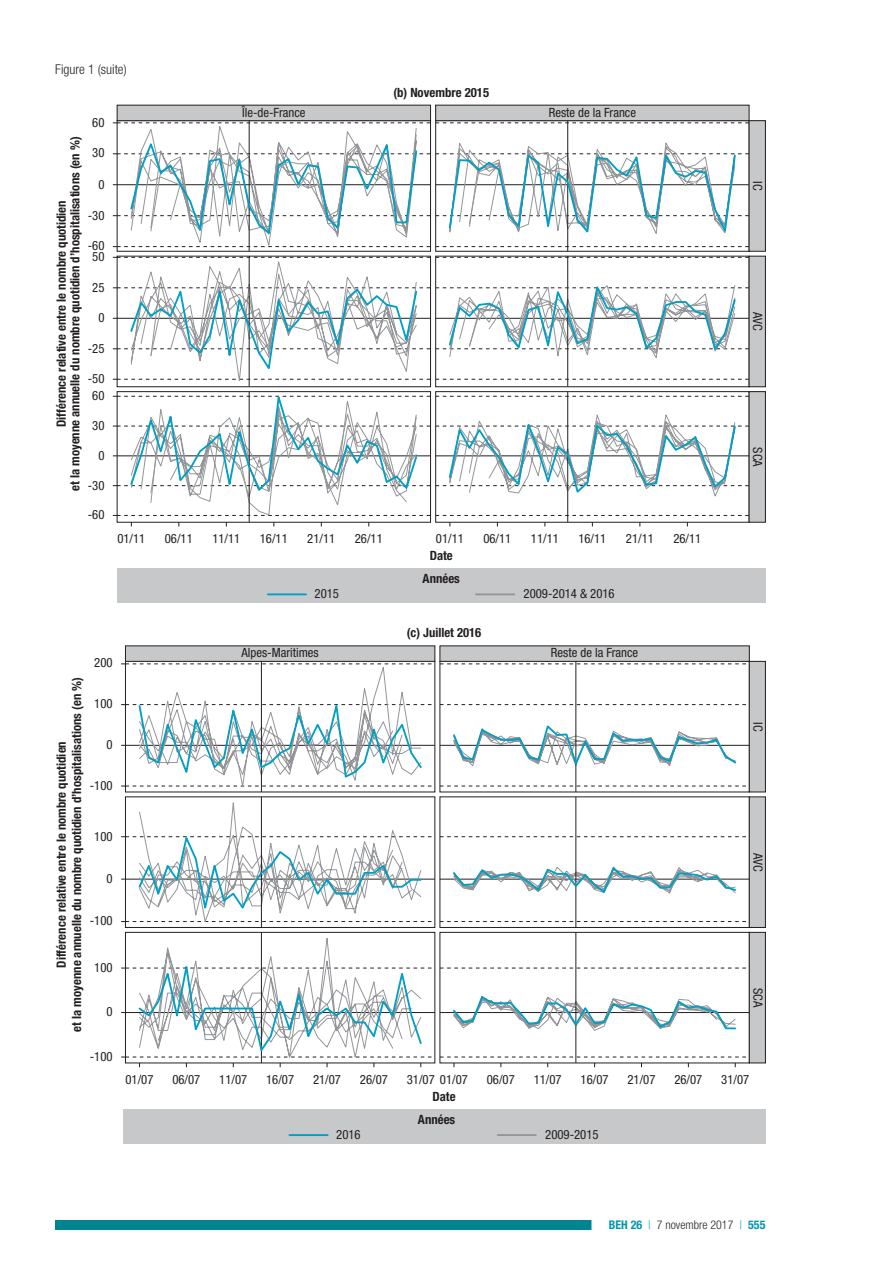
<style>
.page{position:relative;width:893px;height:1263px;background:#fff}
.page>*{position:absolute;margin:0;border:0;box-sizing:border-box;transform-origin:0 0}
.t1{font:300 condensed 13.5px "Helvetica Neue LT Std";color:#282523}
.t2{font:condensed 12.75px "Helvetica Neue LT Std";color:#231f20}
.t3{font:700 condensed 12.75px/13.5px "Helvetica Neue LT Std";color:#231f20;text-align:center}
.t4{font:300 condensed 12px "Helvetica Neue LT Std";color:#282523}
.s1{font-weight:700;color:#0098af}
.s2{color:#0098af}
</style>
<div class="page">
<div style="left:55px;top:1220px;width:596px;height:10px;background:#008491"></div>
<div style="left:591px;top:1219px;width:192px;height:12px;background:#fff"></div>
<div style="left:117px;top:569px;width:648px;height:34px;background:#c7c8ca"></div>
<div style="left:435px;top:120px;width:314px;height:132px;border:1px solid #231f20"></div>
<div style="left:435px;top:256px;width:314px;height:131px;border:1px solid #231f20"></div>
<div style="left:436px;top:105px;width:313px;height:16px;background:#c7c8ca"></div>
<div style="left:435px;top:105px;width:314px;height:16px;border:1px solid #231f20"></div>
<div style="left:749px;top:121px;width:16px;height:130px;background:#c7c8ca"></div>
<div style="left:749px;top:120px;width:17px;height:132px;border:1px solid #231f20"></div>
<div style="left:749px;top:256px;width:16px;height:131px;background:#c7c8ca"></div>
<div style="left:749px;top:256px;width:17px;height:131px;border:1px solid #231f20"></div>
<div style="left:117px;top:120px;width:314px;height:132px;border:1px solid #231f20"></div>
<div style="left:117px;top:105px;width:314px;height:16px;background:#c7c8ca"></div>
<div style="left:117px;top:105px;width:314px;height:16px;border:1px solid #231f20"></div>
<div style="left:435px;top:391px;width:314px;height:132px;border:1px solid #231f20"></div>
<div style="left:749px;top:392px;width:16px;height:130px;background:#c7c8ca"></div>
<div style="left:749px;top:391px;width:17px;height:131px;border:1px solid #231f20"></div>
<hr style="left:268px;top:593px;width:38px;height:2px;background:#009fc3">
<hr style="left:476px;top:593px;width:38px;height:2px;background:#939598">
<hr style="left:249px;top:121px;width:1px;height:130px;background:#231f20">
<hr style="left:249px;top:256px;width:1px;height:131px;background:#231f20">
<hr style="left:249px;top:391px;width:1px;height:131px;background:#231f20">
<svg style="left:436px;top:123px;width:313px;height:1px"></svg>
<svg style="left:436px;top:246px;width:313px;height:1px"></svg>
<hr style="left:567px;top:121px;width:1px;height:130px;background:#231f20">
<svg style="left:436px;top:257px;width:313px;height:1px"></svg>
<svg style="left:436px;top:379px;width:313px;height:1px"></svg>
<hr style="left:567px;top:256px;width:1px;height:131px;background:#231f20">
<svg style="left:436px;top:396px;width:313px;height:1px"></svg>
<svg style="left:436px;top:515px;width:313px;height:1px"></svg>
<hr style="left:567px;top:391px;width:1px;height:131px;background:#231f20">
<svg style="left:113px;top:123px;width:317px;height:126px"></svg>
<svg style="left:113px;top:257px;width:317px;height:259px"></svg>
<svg style="left:436px;top:141px;width:313px;height:96px"></svg>
<svg style="left:436px;top:282px;width:313px;height:79px"></svg>
<svg style="left:436px;top:412px;width:313px;height:86px"></svg>
<div style="left:123px;top:1109px;width:642px;height:34px;background:#c7c8ca"></div>
<div style="left:440px;top:646px;width:309px;height:15px;background:#c7c8ca"></div>
<div style="left:440px;top:646px;width:310px;height:16px;border:1px solid #231f20"></div>
<div style="left:749px;top:661px;width:16px;height:131px;background:#c7c8ca"></div>
<div style="left:749px;top:661px;width:17px;height:131px;border:1px solid #231f20"></div>
<div style="left:749px;top:797px;width:16px;height:130px;background:#c7c8ca"></div>
<div style="left:749px;top:796px;width:17px;height:132px;border:1px solid #231f20"></div>
<div style="left:125px;top:646px;width:310px;height:15px;background:#c7c8ca"></div>
<div style="left:125px;top:646px;width:310px;height:16px;border:1px solid #231f20"></div>
<div style="left:749px;top:932px;width:16px;height:131px;background:#c7c8ca"></div>
<div style="left:749px;top:932px;width:17px;height:131px;border:1px solid #231f20"></div>
<hr style="left:289px;top:1134px;width:39px;height:2px;background:#009fc3">
<hr style="left:498px;top:1134px;width:38px;height:2px;background:#939598">
<hr style="left:261px;top:661px;width:1px;height:131px;background:#231f20">
<hr style="left:261px;top:797px;width:1px;height:130px;background:#231f20">
<hr style="left:575px;top:661px;width:1px;height:131px;background:#231f20">
<hr style="left:575px;top:797px;width:1px;height:130px;background:#231f20">
<svg style="left:121px;top:663px;width:628px;height:261px"></svg>
<svg style="left:121px;top:931px;width:628px;height:136px"></svg>
<p class="t1" style="left:55px;top:62px;width:73px">Figure 1 (suite)</p>
<p class="t2" style="left:92px;top:115px;width:14px">60</p>
<p class="t3" style="left:54px;top:491px;width:356px;rotate:-90deg">Différence relative entre le nombre quotidien<br>et la moyenne annuelle du nombre quotidien d’hospitalisations (en %)</p>
<p class="t2" style="left:92px;top:146px;width:14px">30</p>
<p class="t2" style="left:98px;top:177px;width:8px">0</p>
<p class="t2" style="left:88px;top:208px;width:18px">-30</p>
<p class="t2" style="left:88px;top:239px;width:18px">-60</p>
<p class="t2" style="left:92px;top:249px;width:14px">50</p>
<p class="t2" style="left:92px;top:280px;width:14px">25</p>
<p class="t2" style="left:98px;top:310px;width:8px">0</p>
<p class="t2" style="left:88px;top:341px;width:18px">-25</p>
<p class="t2" style="left:88px;top:371px;width:18px">-50</p>
<p class="t2" style="left:92px;top:388px;width:14px">60</p>
<p class="t2" style="left:92px;top:418px;width:14px">30</p>
<p class="t2" style="left:98px;top:448px;width:8px">0</p>
<p class="t2" style="left:88px;top:478px;width:18px">-30</p>
<p class="t2" style="left:88px;top:507px;width:18px">-60</p>
<p class="t2" style="left:242px;top:105px;width:65px">Île-de-France</p>
<p class="t3" style="left:393px;top:85px;width:97px">(b) Novembre 2015</p>
<p class="t2" style="left:549px;top:105px;width:89px">Reste de la France</p>
<p class="t2" style="left:117px;top:531px;width:30px">01/11</p>
<p class="t2" style="left:165px;top:531px;width:30px">06/11</p>
<p class="t2" style="left:212px;top:531px;width:30px">11/11</p>
<p class="t2" style="left:260px;top:531px;width:30px">16/11</p>
<p class="t2" style="left:307px;top:531px;width:30px">21/11</p>
<p class="t2" style="left:355px;top:531px;width:30px">26/11</p>
<p class="t2" style="left:436px;top:531px;width:30px">01/11</p>
<p class="t2" style="left:483px;top:531px;width:30px">06/11</p>
<p class="t2" style="left:531px;top:531px;width:30px">11/11</p>
<p class="t2" style="left:578px;top:531px;width:30px">16/11</p>
<p class="t2" style="left:626px;top:531px;width:30px">21/11</p>
<p class="t2" style="left:673px;top:531px;width:30px">26/11</p>
<p class="t3" style="left:430px;top:549px;width:25px">Date</p>
<p class="t3" style="left:423px;top:572px;width:39px">Années</p>
<p class="t2" style="left:315px;top:586px;width:26px">2015</p>
<p class="t2" style="left:524px;top:586px;width:93px">2009-2014 &amp; 2016</p>
<p class="t2" style="left:94px;top:655px;width:20px">200</p>
<p class="t3" style="left:54px;top:1031px;width:356px;line-height:15.3px;rotate:-90deg">Différence relative entre le nombre quotidien<br>et la moyenne annuelle du nombre quotidien d’hospitalisations (en %)</p>
<p class="t2" style="left:94px;top:696px;width:20px">100</p>
<p class="t2" style="left:107px;top:737px;width:8px">0</p>
<p class="t2" style="left:90px;top:778px;width:24px">-100</p>
<p class="t2" style="left:94px;top:829px;width:20px">100</p>
<p class="t2" style="left:107px;top:871px;width:8px">0</p>
<p class="t2" style="left:90px;top:913px;width:24px">-100</p>
<p class="t2" style="left:94px;top:960px;width:20px">100</p>
<p class="t2" style="left:107px;top:1004px;width:8px">0</p>
<p class="t2" style="left:90px;top:1049px;width:24px">-100</p>
<p class="t2" style="left:242px;top:645px;width:79px">Alpes-Maritimes</p>
<p class="t3" style="left:407px;top:626px;width:76px">(c) Juillet 2016</p>
<p class="t2" style="left:551px;top:645px;width:89px">Reste de la France</p>
<p class="t2" style="left:765px;top:181px;width:11px;rotate:90deg">IC</p>
<p class="t2" style="left:765px;top:312px;width:20px;rotate:90deg">AVC</p>
<p class="t2" style="left:765px;top:447px;width:21px;rotate:90deg">SCA</p>
<p class="t2" style="left:765px;top:722px;width:11px;rotate:90deg">IC</p>
<p class="t2" style="left:765px;top:853px;width:20px;rotate:90deg">AVC</p>
<p class="t2" style="left:765px;top:988px;width:21px;rotate:90deg">SCA</p>
<p class="t2" style="left:126px;top:1072px;width:30px">01/07</p>
<p class="t2" style="left:172px;top:1072px;width:30px">06/07</p>
<p class="t2" style="left:219px;top:1072px;width:30px">11/07</p>
<p class="t2" style="left:266px;top:1072px;width:30px">16/07</p>
<p class="t2" style="left:313px;top:1072px;width:30px">21/07</p>
<p class="t2" style="left:360px;top:1072px;width:30px">26/07</p>
<p class="t2" style="left:407px;top:1072px;width:63px">31/07 01/07</p>
<p class="t2" style="left:487px;top:1072px;width:30px">06/07</p>
<p class="t2" style="left:534px;top:1072px;width:30px">11/07</p>
<p class="t2" style="left:581px;top:1072px;width:30px">16/07</p>
<p class="t2" style="left:627px;top:1072px;width:30px">21/07</p>
<p class="t2" style="left:674px;top:1072px;width:30px">26/07</p>
<p class="t2" style="left:721px;top:1072px;width:30px">31/07</p>
<p class="t3" style="left:432px;top:1089px;width:25px">Date</p>
<p class="t3" style="left:418px;top:1112px;width:39px">Années</p>
<p class="t2" style="left:336px;top:1127px;width:26px">2016</p>
<p class="t2" style="left:545px;top:1127px;width:55px">2009-2015</p>
<p class="t4" style="left:609px;top:1218px;width:158px"><span class="s1">BEH 26</span> <span class="s2">|</span> 7 novembre 2017 <span class="s2">|</span> <span class="s1">555</span></p>
</div>
